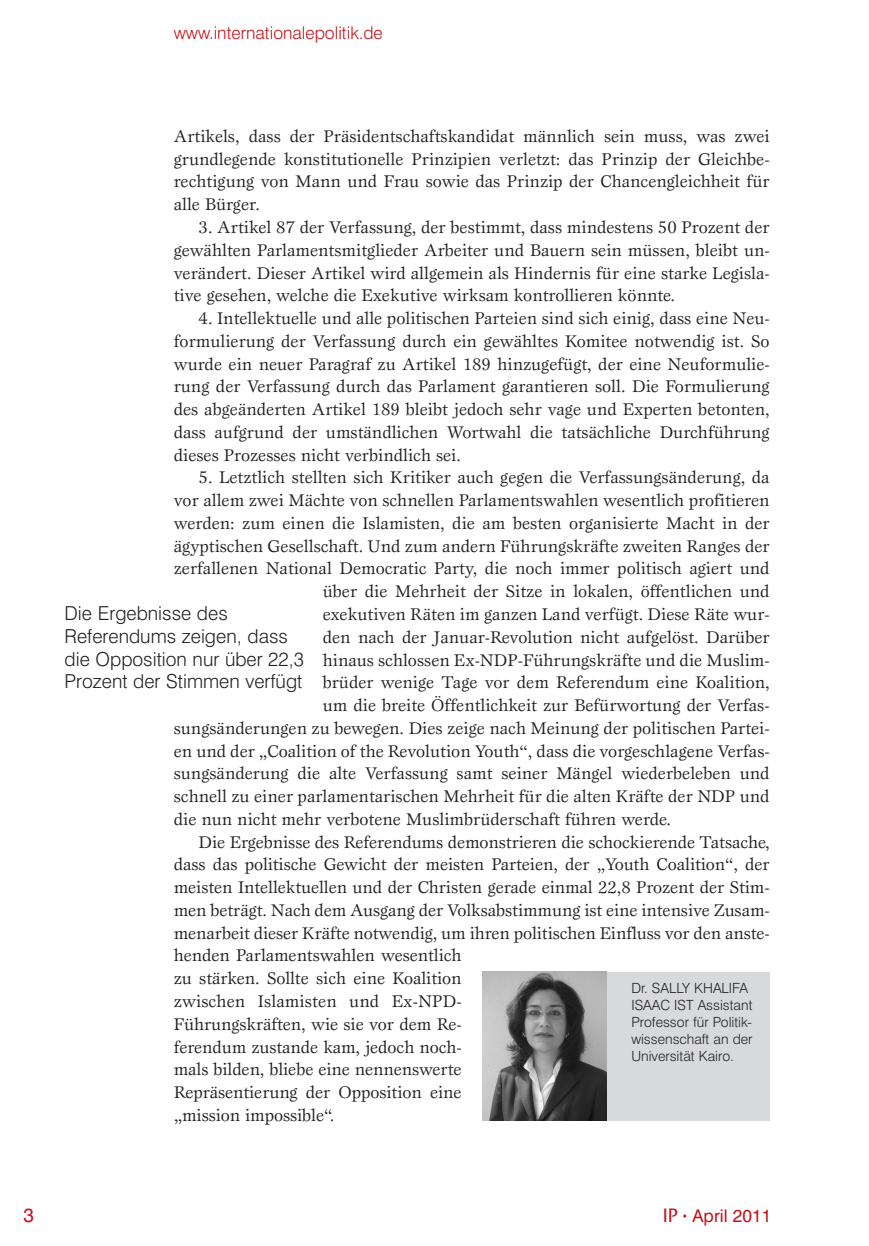
<style>
.page{position:relative;width:869px;height:1246px;background:#fff}
.page>*{position:absolute;margin:0;border:0;box-sizing:border-box;transform-origin:0 0}
.t1{font:300 19.25px/22.8px "Swiss 721 BT";color:#231f20}
.t2{font:19.25px "Swiss 721 BT";color:#c4121a}
.t3{font:17.5px/22.8px "Esprit";color:#231f20;text-align:justify}
.t4{font:300 17.5px "Swiss 721 BT";color:#c4121a}
.t5{font:17.5px "Swiss 721 BT";color:#c4121a}
.t6{font:300 14px/17.2px "Swiss 721 BT";color:#231f20}
.s1{font-family:"ITC Stone Sans";font-weight:500;font-size:19.25px}
.s2{font-size:10.5px}
</style>
<div class="page">
<div style="left:482px;top:971px;width:287px;height:149px;background:#d8d9db"></div>
<img style="left:482px;top:971px;width:124px;height:149px">
<p class="t4" style="left:174px;top:22px;width:210px">www.internationalepolitik.de</p>
<p class="t3" style="left:174px;top:124px;width:597px">Artikels, dass der Präsidentschaftskandidat männlich sein muss, was zwei grundlegende konstitutionelle Prinzipien verletzt: das Prinzip der Gleichbe&shy;rechtigung von Mann und Frau sowie das Prinzip der Chancengleichheit für alle Bürger.</p>
<p class="t3" style="left:174px;top:215px;width:597px;text-indent:25px">3. Artikel 87 der Verfassung, der bestimmt, dass mindestens 50 Prozent der gewählten Parlamentsmitglieder Arbeiter und Bauern sein müssen, bleibt un&shy;verändert. Dieser Artikel wird allgemein als Hindernis für eine starke Legisla&shy;tive gesehen, welche die Exekutive wirksam kontrollieren könnte.</p>
<p class="t3" style="left:174px;top:306px;width:597px;text-indent:25px">4. Intellektuelle und alle politischen Parteien sind sich einig, dass eine Neu&shy;formulierung der Verfassung durch ein gewähltes Komitee notwendig ist. So wurde ein neuer Paragraf zu Artikel 189 hinzugefügt, der eine Neuformulie&shy;rung der Verfassung durch das Parlament garantieren soll. Die Formulierung des abgeänderten Artikel 189 bleibt jedoch sehr vage und Experten betonten, dass aufgrund der umständlichen Wortwahl die tatsächliche Durchführung dieses Prozesses nicht verbindlich sei.</p>
<p class="t3" style="left:198px;top:466px;width:572px">5. Letztlich stellten sich Kritiker auch gegen die Verfassungsänderung, da</p>
<p class="t3" style="left:174px;top:488px;width:597px">vor allem zwei Mächte von schnellen Parlamentswahlen wesentlich profitieren</p>
<p class="t3" style="left:174px;top:511px;width:597px">werden: zum einen die Islamisten, die am besten organisierte Macht in der</p>
<p class="t3" style="left:174px;top:534px;width:597px">ägyptischen Gesellschaft. Und zum andern Führungskräfte zweiten Ranges der</p>
<p class="t3" style="left:174px;top:557px;width:597px">zerfallenen National Democratic Party, die noch immer politisch agiert und</p>
<p class="t3" style="left:322px;top:579px;width:448px">über die Mehrheit der Sitze in lokalen, öffentlichen und</p>
<p class="t3" style="left:322px;top:602px;width:448px">exekutiven Räten im ganzen Land verfügt. Diese Räte wur-</p>
<p class="t3" style="left:322px;top:625px;width:448px">den nach der Januar-Revolution nicht aufgelöst. Darüber</p>
<p class="t3" style="left:322px;top:648px;width:448px">hinaus schlossen Ex-NDP-Führungskräfte und die Muslim-</p>
<p class="t3" style="left:322px;top:670px;width:448px">brüder wenige Tage vor dem Referendum eine Koalition,</p>
<p class="t3" style="left:322px;top:693px;width:448px">um die breite Öffentlichkeit zur Befürwortung der Verfas-</p>
<p class="t3" style="left:174px;top:716px;width:597px">sungsänderungen zu bewegen. Dies zeige nach Meinung der politischen Partei-</p>
<p class="t3" style="left:174px;top:739px;width:597px">en und der „Coalition of the Revolution Youth“, dass die vorgeschlagene Verfas-</p>
<p class="t3" style="left:174px;top:761px;width:597px">sungsänderung die alte Verfassung samt seiner Mängel wiederbeleben und</p>
<p class="t3" style="left:174px;top:784px;width:597px">schnell zu einer parlamentarischen Mehrheit für die alten Kräfte der NDP und</p>
<p class="t3" style="left:174px;top:807px;width:498px">die nun nicht mehr verbotene Muslimbrüderschaft führen werde.</p>
<p class="t3" style="left:198px;top:830px;width:572px">Die Ergebnisse des Referendums demonstrieren die schockierende Tatsache,</p>
<p class="t3" style="left:174px;top:852px;width:597px">dass das politische Gewicht der meisten Parteien, der „Youth Coalition“, der</p>
<p class="t3" style="left:174px;top:875px;width:597px">meisten Intellektuellen und der Christen gerade einmal 22,8 Prozent der Stim-</p>
<p class="t3" style="left:174px;top:898px;width:597px">men beträgt. Nach dem Ausgang der Volksabstimmung ist eine intensive Zusam-</p>
<p class="t3" style="left:174px;top:921px;width:597px">menarbeit dieser Kräfte notwendig, um ihren politischen Einfluss vor den anste-</p>
<p class="t3" style="left:174px;top:943px;width:289px">henden Parlamentswahlen wesentlich</p>
<p class="t3" style="left:174px;top:966px;width:289px">zu stärken. Sollte sich eine Koalition</p>
<p class="t3" style="left:174px;top:989px;width:289px">zwischen Islamisten und Ex-NPD-</p>
<p class="t3" style="left:174px;top:1012px;width:289px">Führungskräften, wie sie vor dem Re-</p>
<p class="t3" style="left:174px;top:1034px;width:289px">ferendum zustande kam, jedoch noch-</p>
<p class="t3" style="left:174px;top:1057px;width:289px">mals bilden, bliebe eine nennenswerte</p>
<p class="t3" style="left:174px;top:1080px;width:289px">Repräsentierung der Opposition eine</p>
<p class="t3" style="left:174px;top:1103px;width:162px">„mission impossible“.</p>
<p class="t1" style="left:64px;top:601px;width:241px">Die Ergebnisse des<br>Referendums zeigen, dass die Opposition nur über 22,3<br>Prozent der Stimmen verfügt</p>
<p class="t6" style="left:631px;top:979px;width:123px">Dr. SALLY KHALIFA<br>ISAAC IST Assistant<br>Professor für Politik&shy;wissenschaft an der<br>Universität Kairo.</p>
<p class="t2" style="left:23px;top:1202px;width:12px">3</p>
<p class="t5" style="left:662px;top:1204px;width:110px"><span class="s1">IP</span> <span class="s2">•</span> April 2011</p>
</div>
